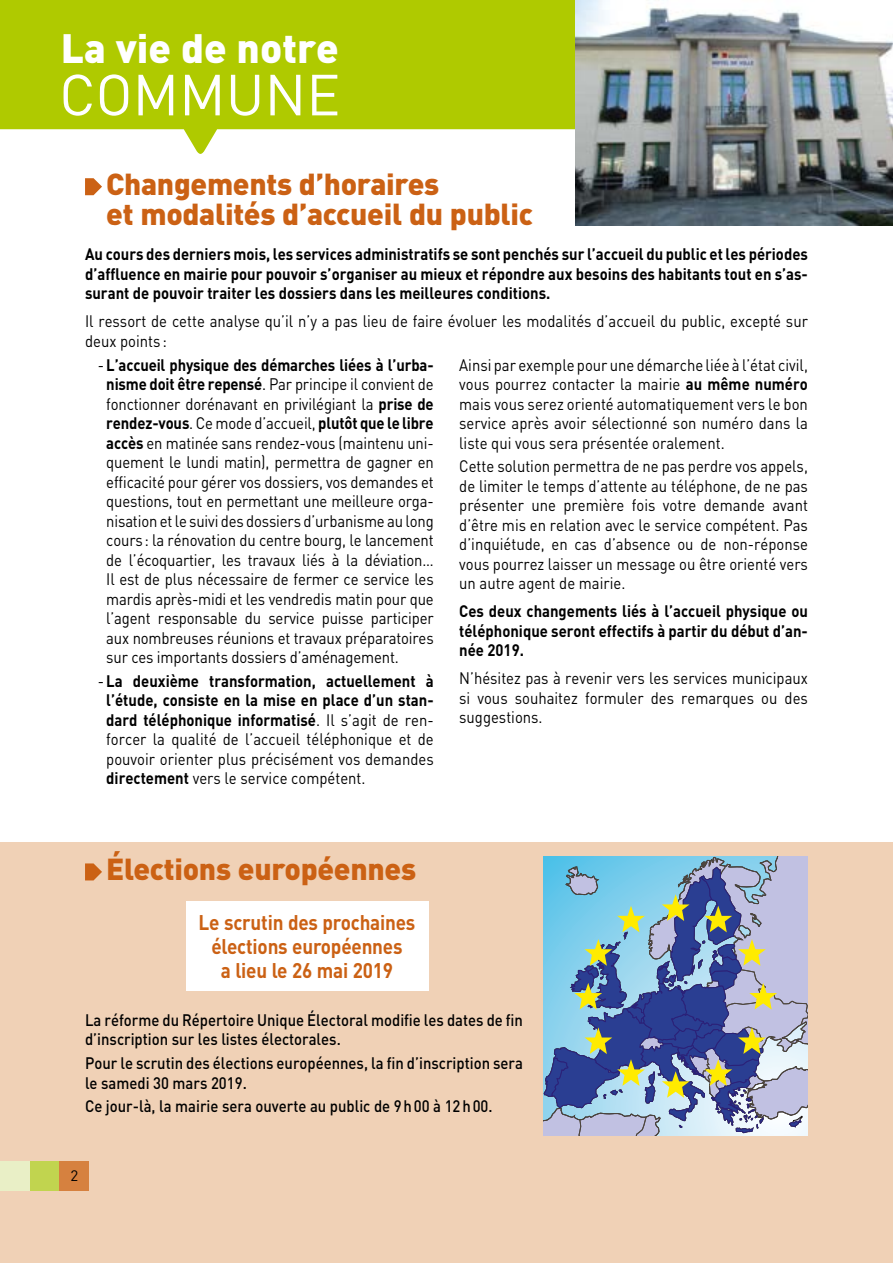
<style>
.page{position:relative;width:893px;height:1263px;background:#fff}
.page>*{position:absolute;margin:0;border:0;box-sizing:border-box;transform-origin:0 0}
.t1{font:57px "DIN";color:#fff}
.t2{font:900 40.5px "DIN";color:#fff}
.t3{font:900 30px/30px "DIN";letter-spacing:-.01em;color:#cb6114}
.t4{font:700 21px/24px "DIN";letter-spacing:-.01em;color:#cb6114;text-align:center;scale:.9 1}
.t5{font:16.5px/19.5px "DIN";color:#000;text-align:justify;scale:.9 1}
.t6{font:700 16.5px/19.5px "DIN";color:#000;text-align:justify;scale:.9 1}
.t7{font:500 16.5px/19.5px "DIN";color:#000;scale:.9 1}
.t8{font:15px "DIN";color:#000}
.s1{font-weight:700}
</style>
<div class="page">
<div style="left:0;top:842px;width:893px;height:421px;background:#f0d1b6"></div>
<div style="left:30px;top:1161px;width:30px;height:30px;background:#c1d44f"></div>
<div style="left:60px;top:1161px;width:29px;height:30px;background:#d6813f"></div>
<div style="left:0;top:1161px;width:30px;height:30px;background:#e9efc6"></div>
<svg style="left:0;top:0;width:576px;height:154px;fill:#afca00"></svg>
<svg style="left:85px;top:863px;width:17px;height:17px"></svg>
<svg style="left:85px;top:178px;width:17px;height:17px"></svg>
<img style="left:576px;top:0;width:317px;height:225px">
<div style="left:186px;top:901px;width:242px;height:89px;background:#fff"></div>
<svg style="left:544px;top:857px;width:264px;height:278px"></svg>
<h2 class="t2" style="left:61px;top:21px;width:280px">La vie de notre</h2>
<h1 class="t1" style="left:59px;top:59px;width:283px">COMMUNE</h1>
<h3 class="t3" style="left:106px;top:168px;width:428px">Changements d’horaires<br>et modalités d’accueil du public</h3>
<p class="t6" style="left:85px;top:244px;width:805px">Au cours des derniers mois, les services administratifs se sont penchés sur l’accueil du public et les périodes d’affluence en mairie pour pouvoir s’organiser au mieux et répondre aux besoins des habitants tout en s’as&shy;surant de pouvoir traiter les dossiers dans les meilleures conditions.</p>
<p class="t5" style="left:85px;top:311px;width:805px">Il ressort de cette analyse qu’il n’y a pas lieu de faire évoluer les modalités d’accueil du public, excepté sur deux points :</p>
<p class="t5" style="left:106px;top:355px;width:365px;text-indent:-9px">- <span class="s1">L’accueil physique des démarches liées à l’urba&shy;nisme doit être repensé</span>. Par principe il convient de fonctionner dorénavant en privilégiant la <span class="s1">prise de rendez-vous</span>. Ce mode d’accueil, <span class="s1">plutôt que le libre accès</span> en matinée sans rendez-vous (maintenu uni&shy;quement le lundi matin), permettra de gagner en efficacité pour gérer vos dossiers, vos demandes et questions, tout en permettant une meilleure orga&shy;nisation et le suivi des dossiers d’urbanisme au long cours: la rénovation du centre bourg, le lancement de l’écoquartier, les travaux liés à la déviation… Il est de plus nécessaire de fermer ce service les mardis après-midi et les vendredis matin pour que l’agent responsable du service puisse participer aux nombreuses réunions et travaux préparatoires sur ces importants dossiers d’aménagement.</p>
<p class="t5" style="left:106px;top:671px;width:365px;text-indent:-9px">- <span class="s1">La deuxième transformation, actuellement à l’étude, consiste en la mise en place d’un stan&shy;dard téléphonique informatisé</span>. Il s’agit de ren&shy;forcer la qualité de l’accueil téléphonique et de pouvoir orienter plus précisément vos demandes <span class="s1">directement</span> vers le service compétent.</p>
<p class="t5" style="left:459px;top:355px;width:389px">Ainsi par exemple pour une démarche liée à l’état civil, vous pourrez contacter la mairie <span class="s1">au même numéro </span>mais vous serez orienté automatiquement vers le bon service après avoir sélectionné son numéro dans la liste qui vous sera présentée oralement.</p>
<p class="t5" style="left:459px;top:456px;width:389px">Cette solution permettra de ne pas perdre vos appels, de limiter le temps d’attente au téléphone, de ne pas présenter une première fois votre demande avant d’être mis en relation avec le service compétent. Pas d’inquiétude, en cas d’absence ou de non-réponse vous pourrez laisser un message ou être orienté vers un autre agent de mairie.</p>
<p class="t6" style="left:459px;top:601px;width:389px">Ces deux changements liés à l’accueil physique ou téléphonique seront effectifs à partir du début d’an&shy;née 2019.</p>
<p class="t5" style="left:459px;top:668px;width:389px">N’hésitez pas à revenir vers les services municipaux si vous souhaitez formuler des remarques ou des suggestions.</p>
<h3 class="t3" style="left:106px;top:853px;width:311px">Élections européennes</h3>
<p class="t4" style="left:199px;top:910px;width:242px">Le scrutin des prochaines élections européennes<br>a lieu le 26 mai 2019</p>
<p class="t7" style="left:85px;top:1009px;width:488px">La réforme du Répertoire Unique Électoral modifie les dates de fin d’inscription sur les listes électorales.</p>
<p class="t7" style="left:85px;top:1053px;width:488px">Pour le scrutin des élections européennes, la fin d’inscription sera le samedi 30 mars 2019.</p>
<p class="t7" style="left:85px;top:1096px;width:454px">Ce jour-là, la mairie sera ouverte au public de 9h00 à 12h00.</p>
<p class="t8" style="left:70px;top:1166px;width:9px">2</p>
</div>
